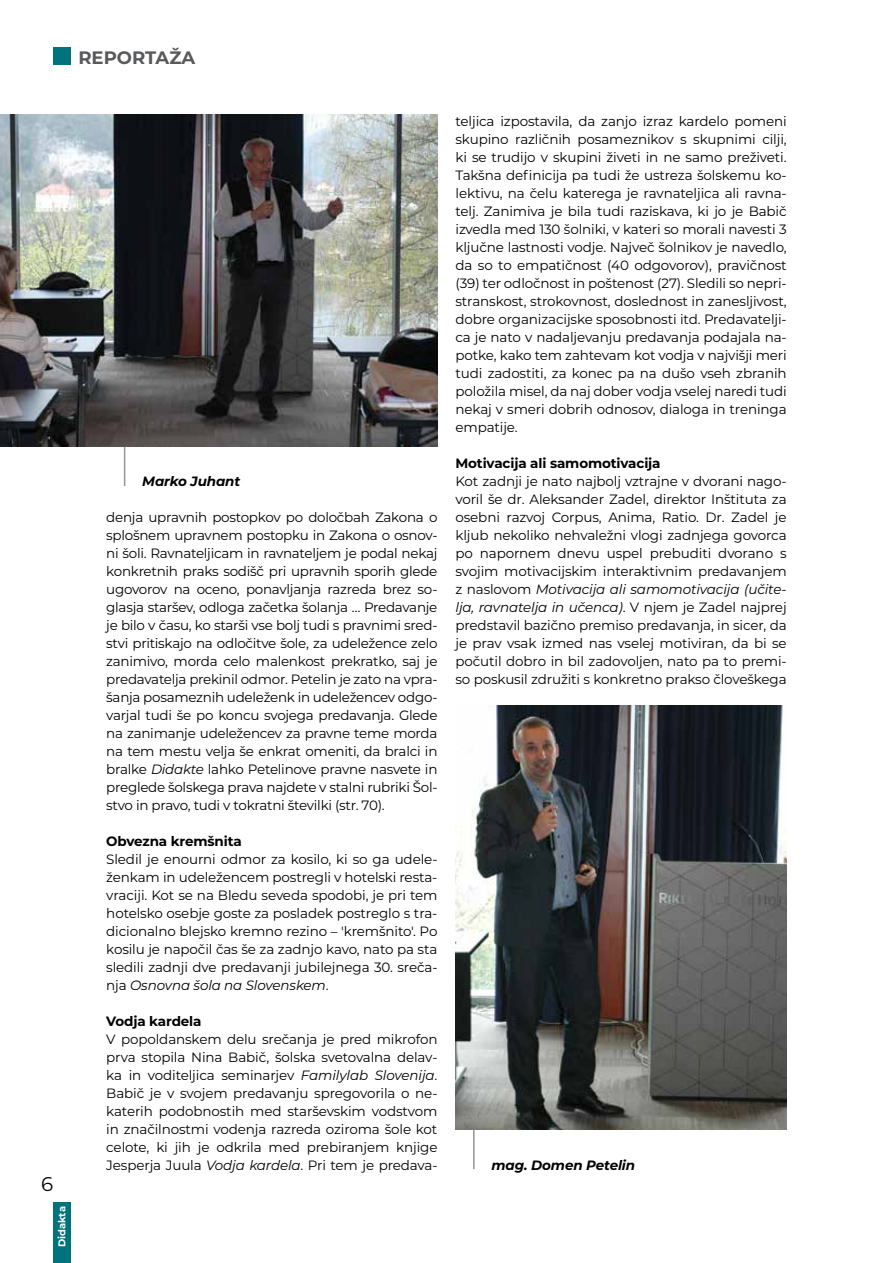
<style>
.page{position:relative;width:893px;height:1263px;background:#fff}
.page>*{position:absolute;margin:0;border:0;box-sizing:border-box;transform-origin:0 0}
.t1{font:19.8px "Montserrat";color:#000}
.t2{font:700 18px "Montserrat";color:#58595b}
.t3{font:13.5px/18px "Montserrat";letter-spacing:-.01em;color:#000;text-align:justify}
.t4{font:700 13.5px "Montserrat";letter-spacing:-.01em;color:#000}
.t5{font:italic 700 13.5px "Montserrat";letter-spacing:-.01em;color:#000}
.t6{font:700 9.9px "Montserrat";color:#fff}
.s1{font-style:italic}
</style>
<div class="page">
<div style="left:53px;top:47px;width:17px;height:17px;background:#00727b"></div>
<div style="left:53px;top:1203px;width:17px;height:60px;background:#00727b"></div>
<img style="left:0;top:115px;width:437px;height:332px">
<img style="left:455px;top:706px;width:332px;height:424px">
<hr style="left:124px;top:447px;width:1px;height:39px;background:#939598">
<hr style="left:473px;top:1130px;width:2px;height:39px;background:#939598">
<h2 class="t2" style="left:78px;top:45px;width:118px">REPORTAŽA</h2>
<h1 class="t1" style="left:41px;top:1170px;width:14px">6</h1>
<p class="t6" style="left:55px;top:1247px;width:43px;rotate:-90deg">Didakta</p>
<p class="t5" style="left:142px;top:471px;width:100px">Marko Juhant</p>
<p class="t3" style="left:106px;top:508px;width:333px">denja upravnih postopkov po določbah Zakona o splošnem upravnem postopku in Zakona o osnov&shy;ni šoli. Ravnateljicam in ravnateljem je podal nekaj konkretnih praks sodišč pri upravnih sporih glede ugovorov na oceno, ponavljanja razreda brez so&shy;glasja staršev, odloga začetka šolanja … Predavanje je bilo v času, ko starši vse bolj tudi s pravnimi sred&shy;stvi pritiskajo na odločitve šole, za udeležence zelo zanimivo, morda celo malenkost prekratko, saj je predavatelja prekinil odmor. Petelin je zato na vpra&shy;šanja posameznih udeleženk in udeležencev odgo&shy;varjal tudi še po koncu svojega predavanja. Glede na zanimanje udeležencev za pravne teme morda na tem mestu velja še enkrat omeniti, da bralci in bralke <span class="s1">Didakte</span> lahko Petelinove pravne nasvete in preglede šolskega prava najdete v stalni rubriki Šol&shy;stvo in pravo, tudi v tokratni številki (str. 70).</p>
<p class="t4" style="left:106px;top:831px;width:137px">Obvezna kremšnita</p>
<p class="t3" style="left:106px;top:850px;width:333px">Sledil je enourni odmor za kosilo, ki so ga udele&shy;ženkam in udeležencem postregli v hotelski resta&shy;vraciji. Kot se na Bledu seveda spodobi, je pri tem hotelsko osebje goste za posladek postreglo s tra&shy;dicionalno blejsko kremno rezino – 'kremšnito'. Po kosilu je napočil čas še za zadnjo kavo, nato pa sta sledili zadnji dve predavanji jubilejnega 30. sreča&shy;nja <span class="s1">Osnovna šola na Slovenskem</span>.</p>
<p class="t4" style="left:106px;top:1011px;width:97px">Vodja kardela</p>
<p class="t3" style="left:106px;top:1030px;width:333px">V popoldanskem delu srečanja je pred mikrofon prva stopila Nina Babič, šolska svetovalna delav&shy;ka in voditeljica seminarjev <span class="s1">Familylab Slovenija</span>.<br>Babič je v svojem predavanju spregovorila o ne&shy;katerih podobnostih med starševskim vodstvom in značilnostmi vodenja razreda oziroma šole kot celote, ki jih je odkrila med prebiranjem knjige Jesperja Juula <span class="s1">Vodja kardela</span>. Pri tem je predava-</p>
<p class="t3" style="left:455px;top:112px;width:333px;text-align:left">teljica izpostavila, da zanjo izraz kardelo pomeni skupino različnih posameznikov s skupnimi cilji, ki se trudijo v skupini živeti in ne samo preživeti.<br>Takšna definicija pa tudi že ustreza šolskemu ko&shy;lektivu, na čelu katerega je ravnateljica ali ravna&shy;telj. Zanimiva je bila tudi raziskava, ki jo je Babič izvedla med 130 šolniki, v kateri so morali navesti 3 ključne lastnosti vodje. Največ šolnikov je navedlo, da so to empatičnost (40 odgovorov), pravičnost (39) ter odločnost in poštenost (27). Sledili so nepri&shy;stranskost, strokovnost, doslednost in zanesljivost, dobre organizacijske sposobnosti itd. Predavatelji&shy;ca je nato v nadaljevanju predavanja podajala na&shy;potke, kako tem zahtevam kot vodja v najvišji meri tudi zadostiti, za konec pa na dušo vseh zbranih položila misel, da naj dober vodja vselej naredi tudi nekaj v smeri dobrih odnosov, dialoga in treninga empatije.</p>
<p class="t4" style="left:455px;top:453px;width:207px">Motivacija ali samomotivacija</p>
<p class="t3" style="left:455px;top:472px;width:333px">Kot zadnji je nato najbolj vztrajne v dvorani nago&shy;voril še dr. Aleksander Zadel, direktor Inštituta za osebni razvoj Corpus, Anima, Ratio. Dr. Zadel je kljub nekoliko nehvaležni vlogi zadnjega govorca po napornem dnevu uspel prebuditi dvorano s svojim motivacijskim interaktivnim predavanjem z naslovom <span class="s1">Motivacija ali samomotivacija (učite&shy;lja, ravnatelja in učenca)</span>. V njem je Zadel najprej predstavil bazično premiso predavanja, in sicer, da je prav vsak izmed nas vselej motiviran, da bi se počutil dobro in bil zadovoljen, nato pa to premi&shy;so poskusil združiti s konkretno prakso človeškega</p>
<p class="t5" style="left:491px;top:1155px;width:145px">mag. Domen Petelin</p>
</div>
